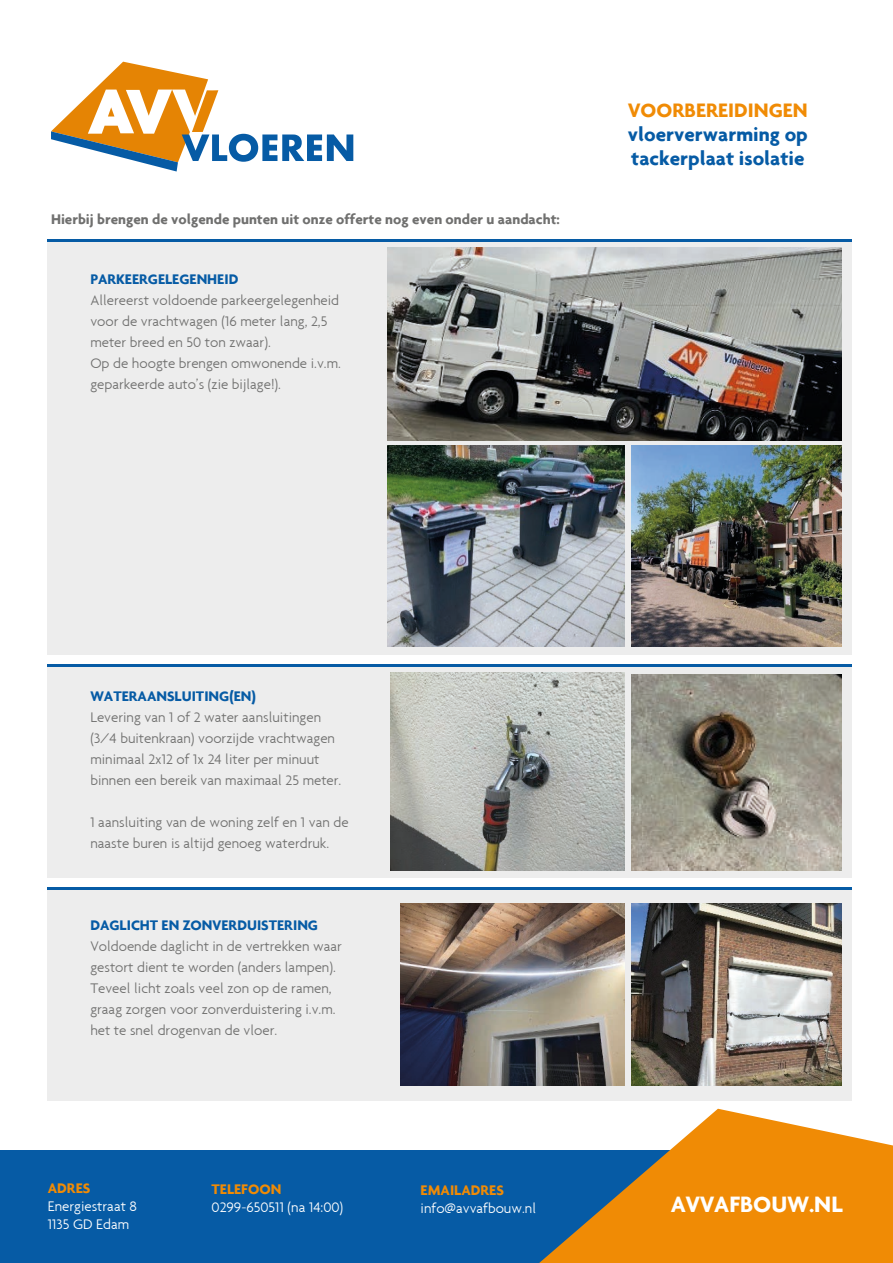
<style>
.page{position:relative;width:893px;height:1263px;background:#fff}
.page>*{position:absolute;margin:0;border:0;box-sizing:border-box;transform-origin:0 0}
.t1{font:700 24px "Agenda";color:#fff}
.t2{font:700 21px/24px "Agenda";color:#065ba5}
.t3{font:700 21px "Agenda";color:#f08b05}
.t4{font:300 15px/21px "Agenda";color:#70706f}
.t5{font:700 15px "Agenda";color:#70706f}
.t6{font:700 15px "Agenda";color:#065ba5}
.t7{font:300 15px "Agenda";color:#fff}
.t8{font:700 15px "Agenda";color:#f08b05}
</style>
<div class="page">
<div style="left:48px;top:240px;width:804px;height:415px;background:#ededed"></div>
<div style="left:48px;top:888px;width:804px;height:212px;background:#ededed"></div>
<div style="left:48px;top:665px;width:804px;height:212px;background:#ededed"></div>
<div style="left:0;top:1150px;width:893px;height:113px;background:#065ba5"></div>
<svg style="left:539px;top:1109px;width:354px;height:154px;fill:#f08b05"></svg>
<svg style="left:51px;top:62px;width:302px;height:110px"></svg>
<img style="left:387px;top:247px;width:455px;height:193px">
<img style="left:387px;top:446px;width:238px;height:200px">
<img style="left:632px;top:446px;width:210px;height:200px">
<img style="left:391px;top:673px;width:234px;height:198px">
<img style="left:632px;top:674px;width:210px;height:197px">
<img style="left:401px;top:904px;width:224px;height:182px">
<img style="left:632px;top:904px;width:210px;height:182px">
<hr style="left:48px;top:888px;width:804px;height:2px;background:#065ba5">
<hr style="left:48px;top:664px;width:804px;height:2px;background:#065ba5">
<hr style="left:48px;top:239px;width:804px;height:3px;background:#065ba5">
<p class="t5" style="left:51px;top:210px;width:510px">Hierbij brengen de volgende punten uit onze offerte nog even onder u aandacht:</p>
<p class="t6" style="left:90px;top:270px;width:150px">PARKEERGELEGENHEID</p>
<p class="t4" style="left:90px;top:290px;width:250px">Allereerst voldoende parkeergelegenheid voor de vrachtwagen (16 meter lang, 2,5 meter breed en 50 ton zwaar).</p>
<p class="t4" style="left:90px;top:353px;width:252px">Op de hoogte brengen omwonende i.v.m. geparkeerde auto’s (zie bijlage!).</p>
<p class="t3" style="left:628px;top:97px;width:181px">VOORBEREIDINGEN</p>
<p class="t2" style="left:628px;top:122px;width:181px">vloerverwarming op tackerplaat isolatie</p>
<p class="t6" style="left:90px;top:687px;width:167px">WATERAANSLUITING(EN)</p>
<p class="t4" style="left:90px;top:707px;width:253px">Levering van 1 of 2 water aansluitingen (3/4 buitenkraan) voorzijde vrachtwagen minimaal 2x12 of 1x 24 liter per minuut binnen een bereik van maximaal 25 meter.</p>
<p class="t4" style="left:90px;top:812px;width:260px">1 aansluiting van de woning zelf en 1 van de naaste buren is altijd genoeg waterdruk.</p>
<p class="t6" style="left:90px;top:916px;width:229px">DAGLICHT EN ZONVERDUISTERING</p>
<p class="t4" style="left:90px;top:936px;width:253px">Voldoende daglicht in de vertrekken waar gestort dient te worden (anders lampen).<br>Teveel licht zoals veel zon op de ramen, graag zorgen voor zonverduistering i.v.m.</p>
<p class="t4" style="left:90px;top:1020px;width:188px">het te snel drogenvan de vloer.</p>
<p class="t8" style="left:48px;top:1179px;width:44px">ADRES</p>
<p class="t7" style="left:48px;top:1197px;width:91px">Energiestraat 8</p>
<p class="t7" style="left:48px;top:1215px;width:83px">1135 GD Edam</p>
<p class="t8" style="left:212px;top:1180px;width:71px">TELEFOON</p>
<p class="t7" style="left:212px;top:1198px;width:133px">0299-650511 (na 14:00)</p>
<p class="t8" style="left:421px;top:1180px;width:85px">EMAILADRES</p>
<p class="t7" style="left:421px;top:1199px;width:117px">info@avvafbouw.nl</p>
<p class="t1" style="left:671px;top:1189px;width:173px">AVVAFBOUW.NL</p>
</div>
